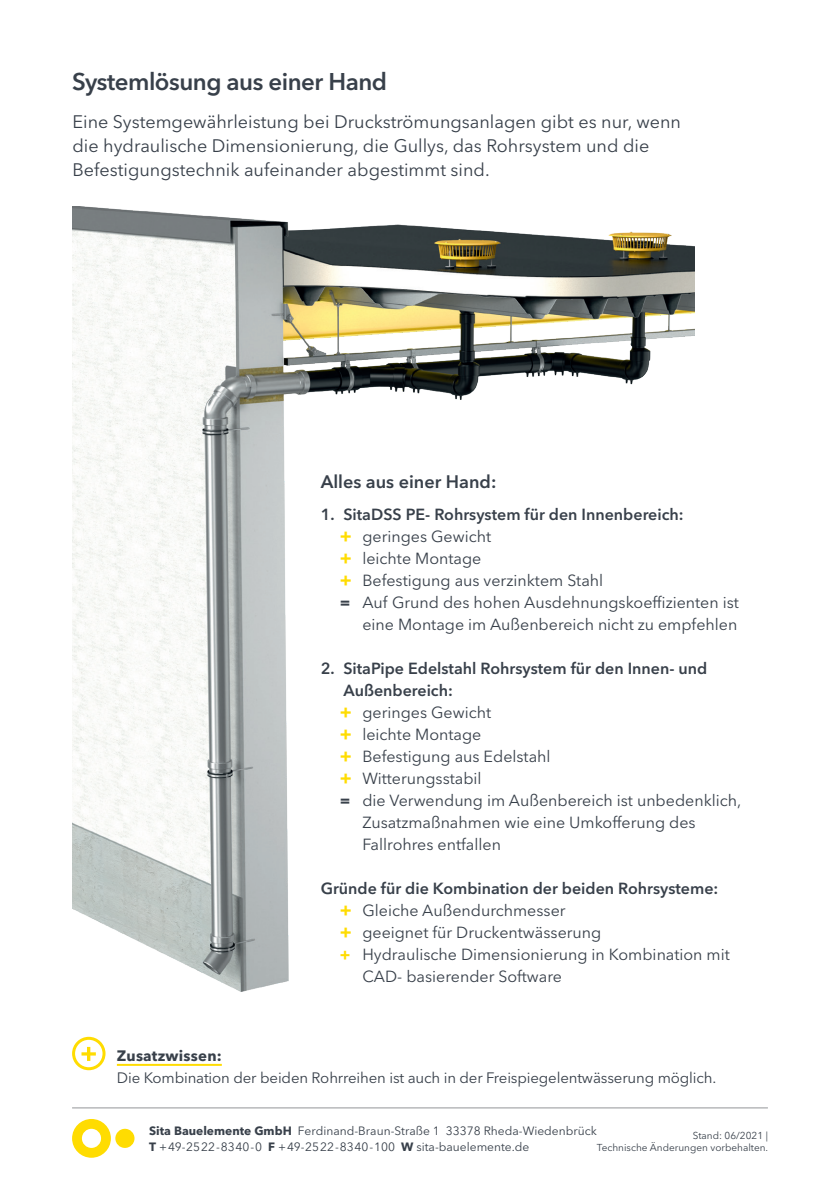
<style>
.page{position:relative;width:840px;height:1191px;background:#fff}
.page>*{position:absolute;margin:0;border:0;box-sizing:border-box;transform-origin:0 0}
.t1{font:600 24px "Avenir Next W1 G";letter-spacing:-.02em;color:#38404a}
.t2{font:18px/24px "Avenir Next W1 G";color:#38404a}
.t3{font:600 18px "Avenir Next W1 G";color:#38404a}
.t4{font:16px "Avenir Next W1 G";color:#38404a}
.t5{font:600 16px "Avenir Next W1 G";color:#38404a}
.t6{font:15px "Avenir Next W1 G";letter-spacing:-.01em;color:#38404a}
.t7{font:700 15px "Avenir Next W1 G";letter-spacing:.015em;color:#38404a}
.t8{font:12px/16px "Avenir Next W1 G";color:#38404a}
.t9{font:10px/12px "Avenir Next W1 G";color:#38404a;text-align:right}
.s1{font-weight:700;font-size:18px;color:#ffdc01}
.s2{font-weight:700}
.s3{font-weight:700;color:#ffdc01}
</style>
<div class="page">
<hr style="left:72px;top:1107px;width:695px;height:1px;background:#939598">
<svg style="left:72px;top:1119px;width:39px;height:38px"></svg>
<div style="left:115px;top:1128px;width:19px;height:20px;background:#ffdc01;border-radius:50%"></div>
<div style="left:72px;top:1036px;width:33px;height:34px;border:3px solid #ffdc01;border-radius:50%"></div>
<svg style="left:81px;top:1047px;width:15px;height:14px"></svg>
<img style="left:72px;top:206px;width:622px;height:786px">
<hr style="left:117px;top:1063px;width:105px;height:2px;background:#ffdc01">
<h1 class="t1" style="left:72px;top:67px;width:316px">Systemlösung aus einer Hand</h1>
<p class="t2" style="left:72px;top:110px;width:609px">Eine Systemgewährleistung bei Druckströmungsanlagen gibt es nur, wenn die hydraulische Dimensionierung, die Gullys, das Rohrsystem und die<br>Befestigungstechnik aufeinander abgestimmt sind.</p>
<p class="t3" style="left:320px;top:471px;width:177px">Alles aus einer Hand:</p>
<p class="t5" style="left:320px;top:504px;width:364px">1. SitaDSS PE- Rohrsystem für den Innenbereich:</p>
<p class="t4" style="left:339px;top:527px;width:153px"><span class="s1">+</span> geringes Gewicht</p>
<p class="t4" style="left:339px;top:549px;width:143px"><span class="s1">+</span> leichte Montage</p>
<p class="t4" style="left:339px;top:571px;width:265px"><span class="s1">+</span> Befestigung aus verzinktem Stahl</p>
<p class="t4" style="left:339px;top:593px;width:400px"><span class="s2">=</span> Auf Grund des hohen Ausdehnungskoeffizienten ist</p>
<p class="t4" style="left:362px;top:615px;width:376px">eine Montage im Außenbereich nicht zu empfehlen</p>
<p class="t5" style="left:320px;top:658px;width:388px">2. SitaPipe Edelstahl Rohrsystem für den Innen- und</p>
<p class="t5" style="left:343px;top:680px;width:111px">Außenbereich:</p>
<p class="t4" style="left:339px;top:703px;width:153px"><span class="s1">+</span> geringes Gewicht</p>
<p class="t4" style="left:339px;top:725px;width:143px"><span class="s1">+</span> leichte Montage</p>
<p class="t4" style="left:339px;top:747px;width:212px"><span class="s1">+</span> Befestigung aus Edelstahl</p>
<p class="t4" style="left:339px;top:769px;width:143px"><span class="s1">+</span> Witterungsstabil</p>
<p class="t4" style="left:339px;top:791px;width:403px"><span class="s2">=</span> die Verwendung im Außenbereich ist unbedenklich,</p>
<p class="t4" style="left:362px;top:813px;width:334px">Zusatzmaßnahmen wie eine Umkofferung des</p>
<p class="t4" style="left:362px;top:835px;width:140px">Fallrohres entfallen</p>
<p class="t5" style="left:320px;top:878px;width:399px">Gründe für die Kombination der beiden Rohrsysteme:</p>
<p class="t4" style="left:339px;top:901px;width:227px"><span class="s1">+</span> Gleiche Außendurchmesser</p>
<p class="t4" style="left:339px;top:923px;width:263px"><span class="s1">+</span> geeignet für Druckentwässerung</p>
<p class="t4" style="left:339px;top:945px;width:391px"><span class="s3">+</span> Hydraulische Dimensionierung in Kombination mit</p>
<p class="t4" style="left:362px;top:967px;width:201px">CAD- basierender Software</p>
<p class="t7" style="left:117px;top:1046px;width:106px">Zusatzwissen:</p>
<p class="t6" style="left:117px;top:1068px;width:600px">Die Kombination der beiden Rohrreihen ist auch in der Freispiegelentwässerung möglich.</p>
<p class="t8" style="left:149px;top:1122px;width:449px"><span class="s2">Sita Bauelemente GmbH</span> Ferdinand-Braun-Straße 1 33378 Rheda-Wiedenbrück<br><span class="s2">T</span> +49-2522-8340-0 <span class="s2">F</span> +49-2522-8340-100 <span class="s2">W</span> sita-bauelemente.de</p>
<p class="t9" style="left:596px;top:1129px;width:173px">Stand: 06/2021 |<br>Technische Änderungen vorbehalten.</p>
</div>
